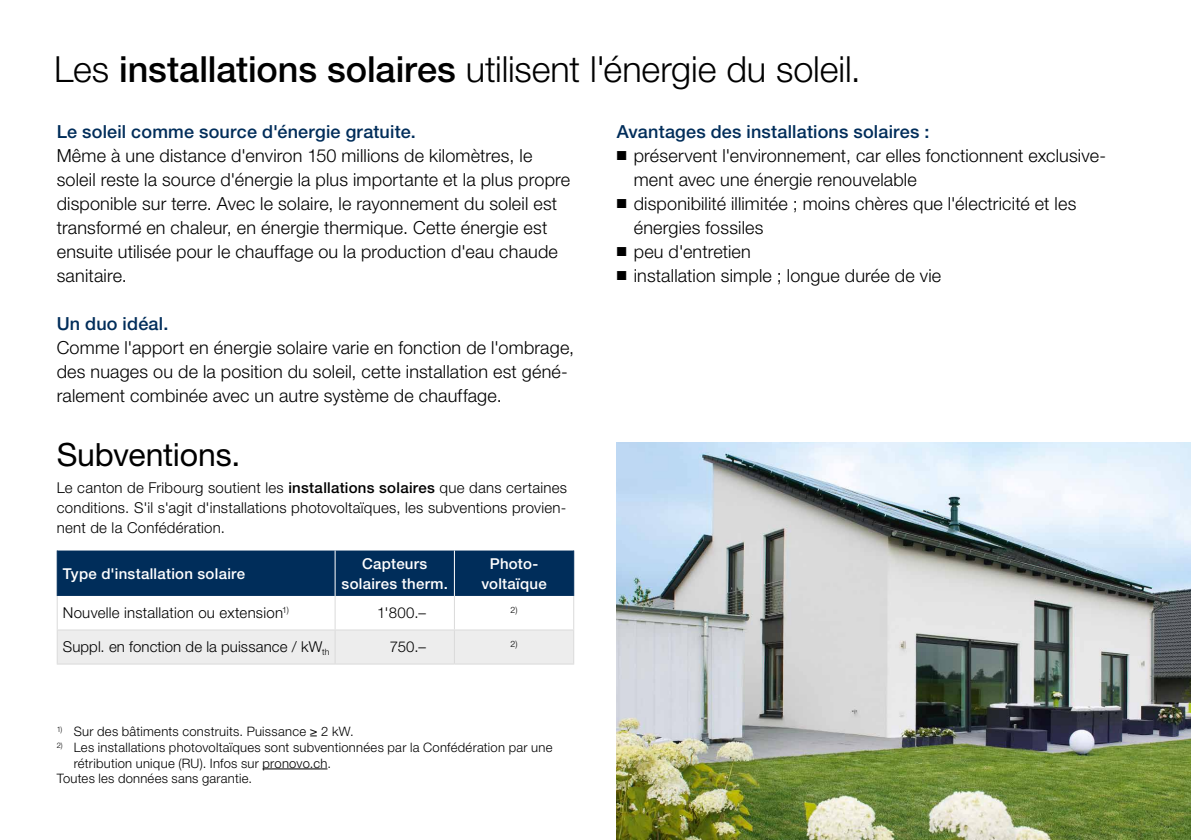
<style>
.page{position:relative;width:1191px;height:840px;background:#fff}
.page>*{position:absolute;margin:0;border:0;box-sizing:border-box;transform-origin:0 0}
.t1{font:300 36px "Helvetica Neue LT Pro";letter-spacing:-.005em;color:#000}
.t2{font:32px "Helvetica Neue LT Pro";letter-spacing:-.005em;color:#000}
.t3{font:300 18px/24px "Helvetica Neue LT Pro";letter-spacing:.01em;color:#000}
.t4{font:500 18px "Helvetica Neue LT Pro";letter-spacing:.01em;color:#002d5a}
.t5{font:300 15px/20px "Helvetica Neue LT Pro";letter-spacing:.015em;color:#000;text-align:justify}
.t6{font:500 15px/20px "Helvetica Neue LT Pro";letter-spacing:.02em;color:#fff;text-align:center}
.t7{font:300 13px "Helvetica Neue LT Pro";letter-spacing:.02em;color:#000}
.t8{font:300 8.8px "Helvetica Neue LT Pro";color:#000}
.s1{font-weight:500}
</style>
<div class="page">
<img style="left:617px;top:442px;width:574px;height:397px">
<hr style="left:262px;top:768px;width:65px;height:1px;background:#000">
<div style="left:58px;top:550px;width:515px;height:45px;background:#002d5a"></div>
<div style="left:58px;top:630px;width:515px;height:33px;background:#ededed"></div>
<hr style="left:454px;top:550px;width:1px;height:45px;background:#fff">
<hr style="left:573px;top:550px;width:1px;height:45px;background:#002d5a">
<hr style="left:57px;top:629px;width:278px;height:1px;background:#dadada">
<hr style="left:335px;top:629px;width:119px;height:1px;background:#dadada">
<hr style="left:454px;top:629px;width:120px;height:1px;background:#dadada">
<hr style="left:454px;top:595px;width:1px;height:34px;background:#dadada">
<hr style="left:573px;top:595px;width:1px;height:34px;background:#dadada">
<hr style="left:454px;top:630px;width:1px;height:33px;background:#dadada">
<hr style="left:573px;top:630px;width:1px;height:33px;background:#dadada">
<hr style="left:334px;top:595px;width:1px;height:34px;background:#dadada">
<hr style="left:334px;top:630px;width:1px;height:33px;background:#dadada">
<hr style="left:334px;top:550px;width:1px;height:45px;background:#fff">
<hr style="left:57px;top:595px;width:1px;height:34px;background:#dadada">
<hr style="left:57px;top:630px;width:1px;height:33px;background:#dadada">
<hr style="left:57px;top:663px;width:278px;height:1px;background:#dadada">
<hr style="left:335px;top:663px;width:119px;height:1px;background:#dadada">
<hr style="left:454px;top:663px;width:120px;height:1px;background:#dadada">
<hr style="left:57px;top:550px;width:1px;height:45px;background:#002d5a">
<h1 class="t1" style="left:54px;top:48px;width:808px">Les <span class="s1">installations solaires</span> utilisent l'énergie du soleil.</h1>
<p class="t4" style="left:57px;top:120px;width:360px">Le soleil comme source d'énergie gratuite.</p>
<p class="t3" style="left:57px;top:143px;width:515px">Même à une distance d'environ 150 millions de kilomètres, le soleil reste la source d'énergie la plus importante et la plus propre disponible sur terre. Avec le solaire, le rayonnement du soleil est transformé en chaleur, en énergie thermique. Cette énergie est ensuite utilisée pour le chauffage ou la production d'eau chaude sanitaire.</p>
<p class="t4" style="left:57px;top:312px;width:113px">Un duo idéal.</p>
<p class="t3" style="left:57px;top:335px;width:519px">Comme l'apport en énergie solaire varie en fonction de l'ombrage, des nuages ou de la position du soleil, cette installation est géné&shy;ralement combinée avec un autre système de chauffage.</p>
<p class="t4" style="left:617px;top:120px;width:314px">Avantages des installations solaires :</p>
<p class="t3" style="left:634px;top:143px;width:474px;text-indent:-17px">■ préservent l'environnement, car elles fonctionnent exclusive&shy;ment avec une énergie renouvelable</p>
<p class="t3" style="left:634px;top:191px;width:444px;text-indent:-17px">■ disponibilité illimitée ; moins chères que l'électricité et les énergies fossiles</p>
<p class="t3" style="left:617px;top:239px;width:136px">■ peu d'entretien</p>
<p class="t3" style="left:617px;top:263px;width:326px">■ installation simple ; longue durée de vie</p>
<h2 class="t2" style="left:57px;top:434px;width:185px">Subventions.</h2>
<p class="t5" style="left:57px;top:477px;width:512px">Le canton de Fribourg soutient les <span class="s1">installations solaires</span> que dans certaines conditions. S'il s'agit d'installations photovoltaïques, les subventions provien&shy;nent de la Confédération.</p>
<p class="t6" style="left:63px;top:562px;width:184px">Type d'installation solaire</p>
<p class="t6" style="left:342px;top:552px;width:108px">Capteurs solaires therm.</p>
<p class="t6" style="left:481px;top:552px;width:67px">Photo&shy;voltaïque</p>
<p class="t5" style="left:63px;top:602px;width:227px">Nouvelle installation ou extension<sup>1)</sup></p>
<p class="t5" style="left:377px;top:602px;width:50px">1'800.–</p>
<p class="t8" style="left:510px;top:604px;width:8px">2)</p>
<p class="t5" style="left:63px;top:636px;width:268px">Suppl. en fonction de la puissance / kW<sub>th</sub></p>
<p class="t5" style="left:390px;top:636px;width:38px">750.–</p>
<p class="t8" style="left:510px;top:638px;width:8px">2)</p>
<p class="t7" style="left:57px;top:723px;width:298px"><sup>1)</sup> Sur des bâtiments construits. Puissance ≥ 2 kW.</p>
<p class="t7" style="left:57px;top:739px;width:497px"><sup>2)</sup> Les installations photovoltaïques sont subventionnées par la Confédération par une</p>
<p class="t7" style="left:74px;top:754px;width:259px">rétribution unique (RU). Infos sur pronovo.ch.</p>
<p class="t7" style="left:57px;top:770px;width:197px">Toutes les données sans garantie.</p>
</div>
